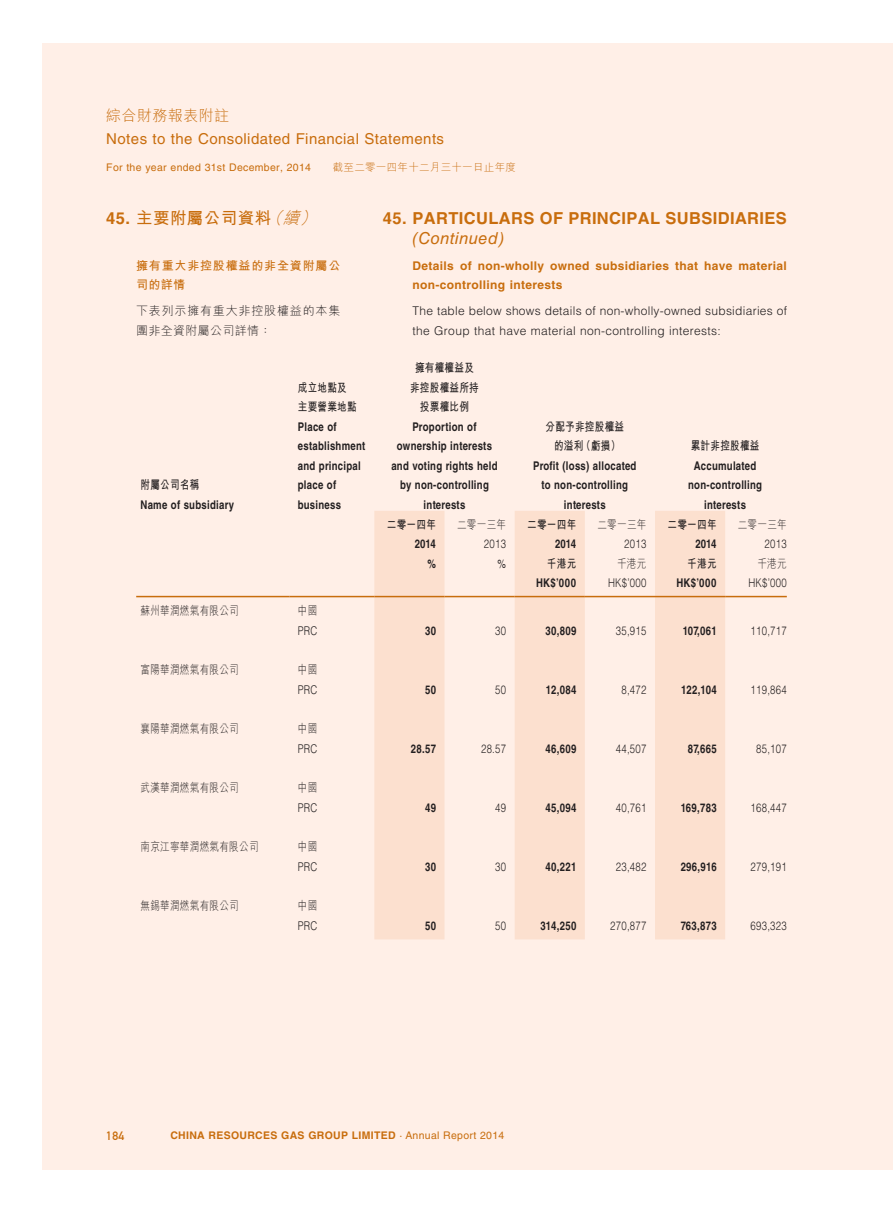
<style>
.page{position:relative;width:893px;height:1212px;background:#fff}
.page>*{position:absolute;margin:0;border:0;box-sizing:border-box;transform-origin:0 0}
.t1{font:700 16.5px "Helvetica LT Std";letter-spacing:.02em;color:#c86d0d}
.t2{font:700 16.5px "M Hei HK";letter-spacing:.03em;color:#c86d0d}
.t3{font:italic 16.5px "Helvetica LT Std";letter-spacing:.03em;color:#c86d0d}
.t4{font:15px "Helvetica LT Std";letter-spacing:.03em;color:#c86d0d}
.t5{font:300 15px "M Hei HK";letter-spacing:.03em;color:#c86d0d}
.t6{font:700 12px/19.5px "Helvetica LT Std";letter-spacing:.03em;color:#231f20;text-align:center;scale:.8 1}
.t7{font:300 12px "Helvetica LT Std";letter-spacing:.03em;color:#231f20;scale:.8 1}
.t8{font:300 12px/19.5px "Helvetica LT Std";letter-spacing:.03em;color:#231f20}
.t9{font:300 12px "M Hei HK";letter-spacing:.03em;color:#231f20;scale:.8 1}
.t10{font:700 12px/19.5px "M Hei HK";letter-spacing:.03em;color:#231f20;text-align:center;scale:.8 1}
.t11{font:700 12px/19.5px "Helvetica LT Std";letter-spacing:.03em;color:#c86d0d}
.t12{font:300 12px/19.5px "M Hei HK";letter-spacing:.07em;color:#231f20}
.t13{font:700 12px/19.5px "M Hei HK";letter-spacing:.07em;color:#c86d0d}
.t14{font:12px "DIN Mittelschrift Std";color:#c86d0d}
.t15{font:12px "Helvetica LT Std";color:#231f20;scale:.8 1}
.t16{font:700 10.5px "Helvetica LT Std";letter-spacing:.03em;color:#c86d0d}
.t17{font:10.5px "Helvetica LT Std";letter-spacing:.03em;color:#c86d0d}
.t18{font:300 10.5px "M Hei HK";letter-spacing:.03em;color:#c86d0d}
.s1{font-family:"Helvetica LT Std"}
.s2{font-weight:300;font-style:italic}
.s3{font-weight:400}
</style>
<div class="page">
<div style="left:43px;top:43px;width:850px;height:1126px;background:#ffefe7"></div>
<svg style="left:374px;top:511px;width:351px;height:428px;fill:#fce0cf"></svg>
<hr style="left:136px;top:596px;width:153px;height:1px;background:#c86d0d">
<hr style="left:289px;top:596px;width:85px;height:1px;background:#c86d0d">
<hr style="left:374px;top:596px;width:70px;height:1px;background:#c86d0d">
<hr style="left:444px;top:596px;width:71px;height:1px;background:#c86d0d">
<hr style="left:515px;top:596px;width:70px;height:1px;background:#c86d0d">
<hr style="left:585px;top:596px;width:70px;height:1px;background:#c86d0d">
<hr style="left:655px;top:596px;width:70px;height:1px;background:#c86d0d">
<hr style="left:725px;top:596px;width:62px;height:1px;background:#c86d0d">
<p class="t5" style="left:106px;top:105px;width:124px">綜合財務報表附註</p>
<p class="t4" style="left:106px;top:130px;width:339px">Notes to the Consolidated Financial Statements</p>
<p class="t17" style="left:106px;top:161px;width:206px">For the year ended 31st December, 2014</p>
<p class="t18" style="left:333px;top:160px;width:185px">截至二零一四年十二月三十一日止年度</p>
<h1 class="t2" style="left:106px;top:206px;width:217px"><span class="s1">45.</span> 主要附屬公司資料<span class="s2">（續）</span></h1>
<p class="t13" style="left:136px;top:255px;width:206px">擁有重大非控股權益的非全資附屬公司的詳情</p>
<p class="t12" style="left:136px;top:301px;width:206px">下表列示擁有重大非控股權益的本集團非全資附屬公司詳情：</p>
<h1 class="t1" style="left:383px;top:209px;width:118px">45. PARTICULAR</h1>
<h1 class="t1" style="left:523px;top:209px;width:265px">S OF PRINCIPAL SUBSIDIARIES</h1>
<h1 class="t3" style="left:413px;top:229px;width:93px">(Continued)</h1>
<p class="t11" style="left:413px;top:256px;width:376px">Details of non-wholly owned subsidiaries that have material non-controlling interests</p>
<p class="t8" style="left:413px;top:301px;width:376px">The table below shows details of non-wholly-owned subsidiaries of the Group that have material non-controlling interests:</p>
<p class="t10" style="left:140px;top:474px;width:75px">附屬公司名稱</p>
<p class="t6" style="left:140px;top:495px;width:119px">Name of subsidiary</p>
<p class="t10" style="left:298px;top:377px;width:75px;text-align:left">成立地點及主要營業地點</p>
<p class="t6" style="left:298px;top:417px;width:86px;text-align:left">Place of establishment and principal place of business</p>
<p class="t10" style="left:410px;top:357px;width:88px">擁有權權益及非控股權益所持投票權比例</p>
<p class="t6" style="left:391px;top:417px;width:134px">Proportion of ownership interests and voting rights held by non-controlling interests</p>
<p class="t10" style="left:545px;top:416px;width:100px">分配予非控股權益的溢利（虧損）</p>
<p class="t6" style="left:533px;top:456px;width:131px">Profit (loss) allocated to non-controlling interests</p>
<p class="t10" style="left:691px;top:435px;width:88px">累計非控股權益</p>
<p class="t6" style="left:688px;top:456px;width:94px">Accumulated non-controlling interests</p>
<p class="t10" style="left:387px;top:514px;width:63px">二零一四年</p>
<p class="t9" style="left:457px;top:516px;width:63px">二零一三年</p>
<p class="t10" style="left:527px;top:514px;width:63px">二零一四年</p>
<p class="t9" style="left:597px;top:516px;width:63px">二零一三年</p>
<p class="t10" style="left:668px;top:514px;width:63px">二零一四年</p>
<p class="t9" style="left:738px;top:516px;width:63px">二零一三年</p>
<p class="t6" style="left:415px;top:534px;width:28px">2014</p>
<p class="t7" style="left:484px;top:536px;width:29px">2013</p>
<p class="t6" style="left:555px;top:534px;width:28px">2014</p>
<p class="t7" style="left:624px;top:536px;width:29px">2013</p>
<p class="t6" style="left:695px;top:534px;width:28px">2014</p>
<p class="t7" style="left:765px;top:536px;width:29px">2013</p>
<p class="t6" style="left:427px;top:554px;width:12px">%</p>
<p class="t15" style="left:498px;top:557px;width:12px">%</p>
<p class="t10" style="left:547px;top:553px;width:38px">千港元</p>
<p class="t9" style="left:617px;top:555px;width:38px">千港元</p>
<p class="t10" style="left:687px;top:553px;width:38px">千港元</p>
<p class="t9" style="left:757px;top:555px;width:38px">千港元</p>
<p class="t6" style="left:536px;top:573px;width:52px">HK$’000</p>
<p class="t7" style="left:608px;top:575px;width:50px">HK$’000</p>
<p class="t6" style="left:676px;top:573px;width:52px">HK$’000</p>
<p class="t7" style="left:748px;top:575px;width:50px">HK$’000</p>
<p class="t9" style="left:140px;top:602px;width:125px">蘇州華潤燃氣有限公司</p>
<p class="t9" style="left:298px;top:602px;width:26px">中國</p>
<p class="t7" style="left:298px;top:623px;width:26px">PRC</p>
<p class="t6" style="left:425px;top:621px;width:15px">30</p>
<p class="t7" style="left:495px;top:623px;width:15px">30</p>
<p class="t6" style="left:546px;top:621px;width:40px">30,809</p>
<p class="t7" style="left:616px;top:623px;width:40px">35,915</p>
<p class="t6" style="left:683px;top:621px;width:44px">107,061</p>
<p class="t7" style="left:750px;top:623px;width:47px">110,717</p>
<p class="t9" style="left:140px;top:661px;width:125px">富陽華潤燃氣有限公司</p>
<p class="t9" style="left:298px;top:661px;width:26px">中國</p>
<p class="t7" style="left:298px;top:682px;width:26px">PRC</p>
<p class="t6" style="left:425px;top:680px;width:15px">50</p>
<p class="t7" style="left:495px;top:682px;width:15px">50</p>
<p class="t6" style="left:546px;top:680px;width:39px">12,084</p>
<p class="t7" style="left:621px;top:682px;width:33px">8,472</p>
<p class="t6" style="left:681px;top:680px;width:46px">122,104</p>
<p class="t7" style="left:750px;top:682px;width:47px">119,864</p>
<p class="t9" style="left:140px;top:720px;width:125px">襄陽華潤燃氣有限公司</p>
<p class="t9" style="left:298px;top:720px;width:26px">中國</p>
<p class="t7" style="left:298px;top:741px;width:26px">PRC</p>
<p class="t6" style="left:411px;top:739px;width:33px">28.57</p>
<p class="t7" style="left:481px;top:741px;width:33px">28.57</p>
<p class="t6" style="left:546px;top:739px;width:40px">46,609</p>
<p class="t7" style="left:616px;top:741px;width:40px">44,507</p>
<p class="t6" style="left:688px;top:739px;width:38px">87,665</p>
<p class="t7" style="left:756px;top:741px;width:40px">85,107</p>
<p class="t9" style="left:140px;top:779px;width:125px">武漢華潤燃氣有限公司</p>
<p class="t9" style="left:298px;top:779px;width:26px">中國</p>
<p class="t7" style="left:298px;top:800px;width:26px">PRC</p>
<p class="t6" style="left:425px;top:798px;width:15px">49</p>
<p class="t7" style="left:495px;top:800px;width:15px">49</p>
<p class="t6" style="left:546px;top:798px;width:40px">45,094</p>
<p class="t7" style="left:616px;top:800px;width:40px">40,761</p>
<p class="t6" style="left:681px;top:798px;width:46px">169,783</p>
<p class="t7" style="left:750px;top:800px;width:47px">168,447</p>
<p class="t9" style="left:140px;top:838px;width:149px">南京江寧華潤燃氣有限公司</p>
<p class="t9" style="left:298px;top:838px;width:26px">中國</p>
<p class="t7" style="left:298px;top:859px;width:26px">PRC</p>
<p class="t6" style="left:425px;top:857px;width:15px">30</p>
<p class="t7" style="left:495px;top:859px;width:15px">30</p>
<p class="t6" style="left:546px;top:857px;width:40px">40,221</p>
<p class="t7" style="left:616px;top:859px;width:40px">23,482</p>
<p class="t6" style="left:681px;top:857px;width:46px">296,916</p>
<p class="t7" style="left:750px;top:859px;width:47px">279,191</p>
<p class="t9" style="left:140px;top:897px;width:125px">無錫華潤燃氣有限公司</p>
<p class="t9" style="left:298px;top:897px;width:26px">中國</p>
<p class="t7" style="left:298px;top:918px;width:26px">PRC</p>
<p class="t6" style="left:425px;top:916px;width:15px">50</p>
<p class="t7" style="left:495px;top:918px;width:15px">50</p>
<p class="t6" style="left:540px;top:916px;width:46px">314,250</p>
<p class="t7" style="left:610px;top:918px;width:47px">270,877</p>
<p class="t6" style="left:681px;top:916px;width:46px">763,873</p>
<p class="t7" style="left:750px;top:918px;width:47px">693,323</p>
<p class="t14" style="left:106px;top:1128px;width:19px">184</p>
<p class="t16" style="left:170px;top:1128px;width:335px">CHINA RESOURCES GAS GROUP LIMITED <span class="s3">· Annual Report 2014</span></p>
</div>
